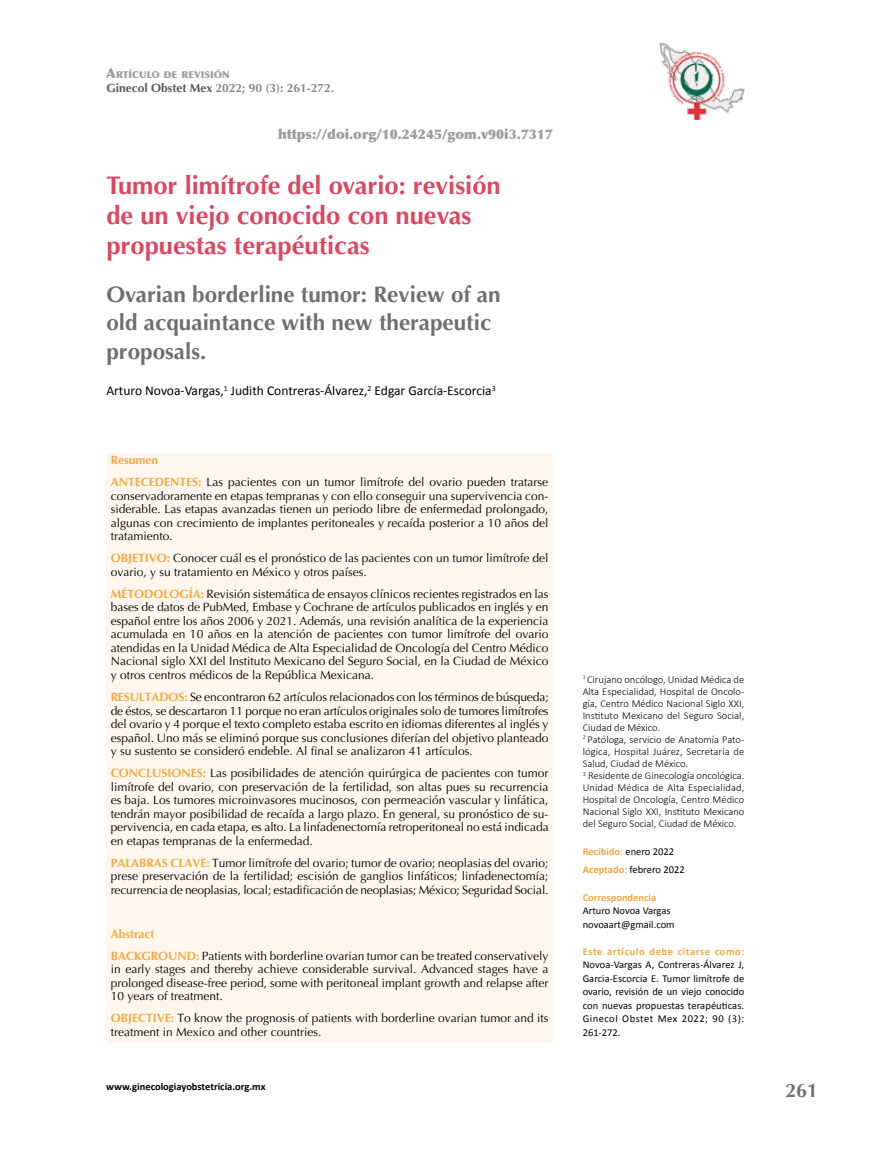
<style>
.page{position:relative;width:893px;height:1149px;background:#fff}
.page>*{position:absolute;margin:0;border:0;box-sizing:border-box;transform-origin:0 0}
.t1{font:700 25.5px/30px "Optima";color:#de465f}
.t2{font:700 22.5px/28.5px "Optima";color:#706f6f}
.t3{font:700 19.5px "Optima";color:#706f6f}
.t4{font:13.5px "Calibri";color:#000}
.t5{font:900 13.5px "Optima";color:#9d9d9c}
.t6{font:12px/13.5px "Optima";color:#000;text-align:justify}
.t7{font:700 12px "Optima";color:#878787}
.t8{font:300 10.5px/12px "Calibri";color:#000}
.t9{font:10.5px/13.5px "Calibri";color:#000}
.t10{font:700 10.5px "Calibri";color:#000}
.t11{font:700 10.5px "Calibri";letter-spacing:.05em;color:#f7a73e}
.t12{font:700 10.5px "Calibri";color:#f7a73e}
.t13{font:900 9.45px "Optima";color:#9d9d9c}
.s1{font-size:13.5px}
.s2{color:#575756}
.s3{font-weight:700;color:#f7a73e}
</style>
<div class="page">
<img style="left:659px;top:43px;width:85px;height:76px">
<div style="left:106px;top:453px;width:447px;height:589px;background:#fff7ee"></div>
<p class="t13" style="left:106px;top:68px;width:125px"><span class="s1">A</span>RTÍCULO DE REVISIÓN</p>
<p class="t7" style="left:106px;top:81px;width:229px"><span class="s2">Ginecol Obstet Mex</span> 2022; 90 (3): 261-272.</p>
<p class="t5" style="left:278px;top:126px;width:276px">https://doi.org/10.24245/gom.v90i3.7317</p>
<h1 class="t1" style="left:106px;top:170px;width:396px">Tumor limítrofe del ovario: revisión de un viejo conocido con nuevas propuestas terapéuticas</h1>
<h2 class="t2" style="left:106px;top:280px;width:396px">Ovarian borderline tumor: Review of an old acquaintance with new therapeutic proposals.</h2>
<p class="t4" style="left:106px;top:382px;width:391px">Arturo Novoa-Vargas,<sup>1</sup> Judith Contreras-Álvarez,<sup>2</sup> Edgar García-Escorcia<sup>3</sup></p>
<p class="t6" style="left:111px;top:449px;width:439px;line-height:22px"><span class="s3">Resumen<br>ANTECEDENTES:</span> Las pacientes con un tumor limítrofe del ovario pueden tratarse</p>
<p class="t6" style="left:111px;top:489px;width:439px">conservadoramente en etapas tempranas y con ello conseguir una supervivencia con&shy;siderable. Las etapas avanzadas tienen un periodo libre de enfermedad prolongado, algunas con crecimiento de implantes peritoneales y recaída posterior a 10 años del tratamiento.</p>
<p class="t6" style="left:111px;top:551px;width:439px"><span class="s3">OBJETIVO:</span> Conocer cuál es el pronóstico de las pacientes con un tumor limítrofe del ovario, y su tratamiento en México y otros países.</p>
<p class="t6" style="left:111px;top:587px;width:439px"><span class="s3">MÉTODOLOGÍA:</span> Revisión sistemática de ensayos clínicos recientes registrados en las bases de datos de PubMed, Embase y Cochrane de artículos publicados en inglés y en español entre los años 2006 y 2021. Además, una revisión analítica de la experiencia acumulada en 10 años en la atención de pacientes con tumor limítrofe del ovario atendidas en la Unidad Médica de Alta Especialidad de Oncología del Centro Médico Nacional siglo XXI del Instituto Mexicano del Seguro Social, en la Ciudad de México y otros centros médicos de la República Mexicana.</p>
<p class="t6" style="left:111px;top:690px;width:439px"><span class="s3">RESULTADOS:</span> Se encontraron 62 artículos relacionados con los términos de búsqueda; de éstos, se descartaron 11 porque no eran artículos originales solo de tumores limítrofes del ovario y 4 porque el texto completo estaba escrito en idiomas diferentes al inglés y español. Uno más se eliminó porque sus conclusiones diferían del objetivo planteado y su sustento se consideró endeble. Al final se analizaron 41 artículos.</p>
<p class="t6" style="left:111px;top:766px;width:440px"><span class="s3">CONCLUSIONES:</span> Las posibilidades de atención quirúrgica de pacientes con tumor limítrofe del ovario, con preservación de la fertilidad, son altas pues su recurrencia es baja. Los tumores microinvasores mucinosos, con permeación vascular y linfática, tendrán mayor posibilidad de recaída a largo plazo. En general, su pronóstico de su&shy;pervivencia, en cada etapa, es alto. La linfadenectomía retroperitoneal no está indicada en etapas tempranas de la enfermedad.</p>
<p class="t6" style="left:111px;top:855px;width:439px"><span class="s3">PALABRAS CLAVE:</span> Tumor limítrofe del ovario; tumor de ovario; neoplasias del ovario; prese preservación de la fertilidad; escisión de ganglios linfáticos; linfadenectomía; recurrencia de neoplasias, local; estadificación de neoplasias; México; Seguridad Social.</p>
<p class="t6" style="left:111px;top:922px;width:439px;line-height:22px"><span class="s3">Abstract<br>BACKGROUND:</span> Patients with borderline ovarian tumor can be treated conservatively</p>
<p class="t6" style="left:111px;top:962px;width:439px">in early stages and thereby achieve considerable survival. Advanced stages have a prolonged disease-free period, some with peritoneal implant growth and relapse after 10 years of treatment.</p>
<p class="t6" style="left:111px;top:1011px;width:439px"><span class="s3">OBJECTIVE:</span> To know the prognosis of patients with borderline ovarian tumor and its treatment in Mexico and other countries.</p>
<p class="t10" style="left:106px;top:1079px;width:161px">www.ginecologiayobstetricia.org.mx</p>
<p class="t8" style="left:583px;top:672px;width:163px"><sup>1</sup> Cirujano oncólogo, Unidad Médica de Alta Especialidad, Hospital de Oncolo&shy;gía, Centro Médico Nacional Siglo XXI, Instituto Mexicano del Seguro Social, Ciudad de México.<br><sup>2</sup> Patóloga, servicio de Anatomía Pato&shy;lógica, Hospital Juárez, Secretaría de Salud, Ciudad de México.<br><sup>3</sup> Residente de Ginecología oncológica.<br>Unidad Médica de Alta Especialidad, Hospital de Oncología, Centro Médico Nacional Siglo XXI, Instituto Mexicano del Seguro Social, Ciudad de México.</p>
<p class="t9" style="left:583px;top:841px;width:104px;line-height:18px"><span class="s3">Recibido:</span> enero 2022<br><span class="s3">Aceptado:</span> febrero 2022</p>
<p class="t12" style="left:583px;top:890px;width:75px">Correspondencia</p>
<p class="t9" style="left:583px;top:903px;width:93px">Arturo Novoa Vargas novoaart@gmail.com</p>
<p class="t11" style="left:583px;top:944px;width:163px">Este artículo debe citarse como:</p>
<p class="t9" style="left:583px;top:957px;width:163px;text-align:justify">Novoa-Vargas A, Contreras-Álvarez J, Garcia-Escorcia E. Tumor limítrofe de ovario, revisión de un viejo conocido con nuevas propuestas terapéuticas.<br>Ginecol Obstet Mex 2022; 90 (3):<br>261-272.</p>
<h3 class="t3" style="left:785px;top:1079px;width:34px">261</h3>
</div>
